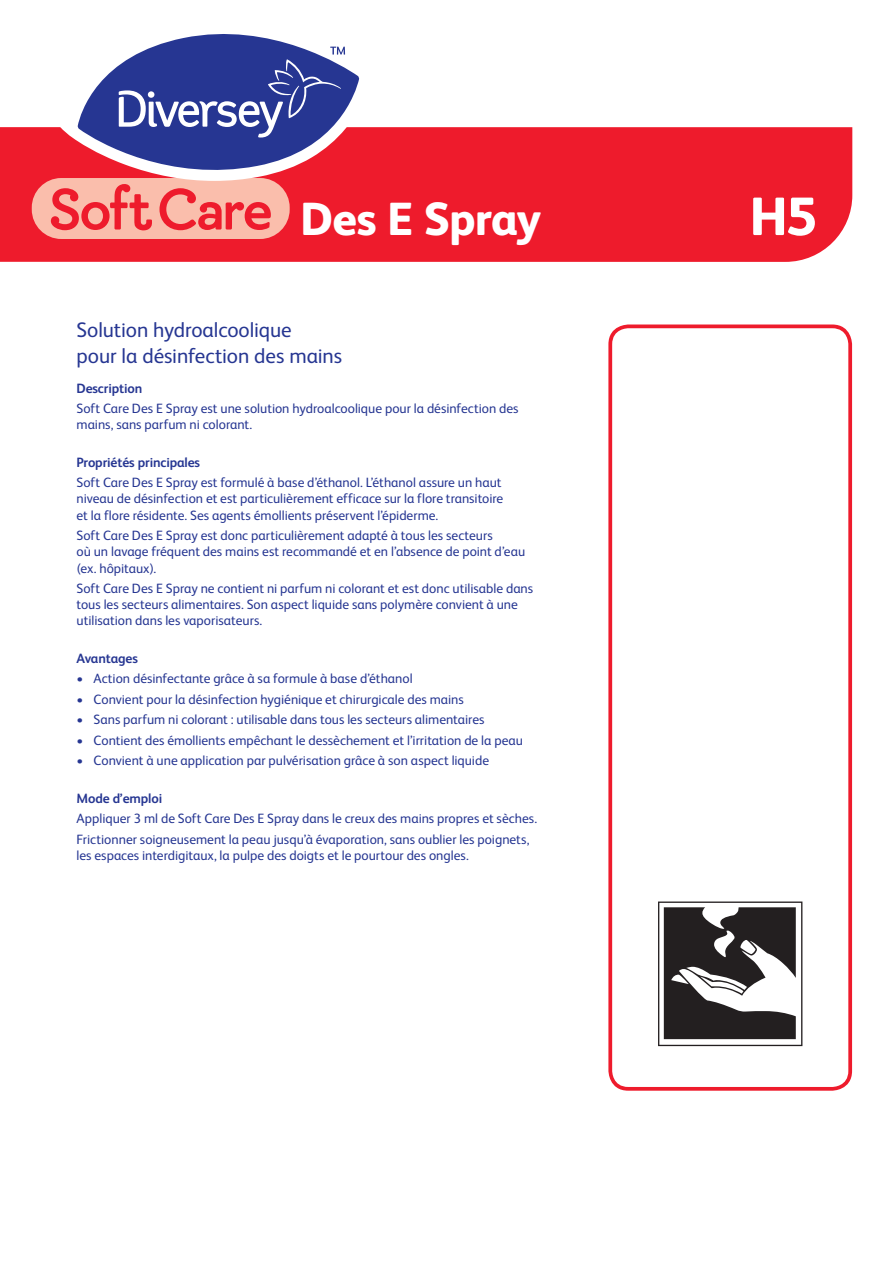
<style>
.page{position:relative;width:893px;height:1263px;background:#fff}
.page>*{position:absolute;margin:0;border:0;box-sizing:border-box;transform-origin:0 0}
.t1{font:800 54px "FS Albert Pro";color:#fff}
.t2{font:800 46.5px "FS Albert Pro";letter-spacing:-.02em;color:#fff}
.t3{font:21px/25.2px "FS Albert Pro";letter-spacing:-.005em;color:#263692}
.t4{font:13.5px/16.2px "FS Albert Pro";color:#263692}
.t5{font:700 13.5px "FS Albert Pro";letter-spacing:-.01em;color:#263692}
</style>
<div class="page">
<div style="left:0;top:127px;width:852px;height:135px;background:#ee1b2c"></div>
<svg style="left:32px;top:178px;width:258px;height:61px;background:#f68f87"></svg>
<svg style="left:608px;top:324px;width:244px;height:767px"></svg>
<svg style="left:58px;top:78px;width:316px;height:103px"></svg>
<svg style="left:78px;top:34px;width:281px;height:148px"></svg>
<svg style="left:119px;top:47px;width:226px;height:91px;background:#4b58a4"></svg>
<svg style="left:658px;top:901px;width:144px;height:145px"></svg>
<h2 class="t2" style="left:300px;top:183px;width:243px">Des E Spray</h2>
<h3 class="t3" style="left:77px;top:316px;width:267px">Solution hydroalcoolique<br>pour la désinfection des mains</h3>
<p class="t5" style="left:77px;top:378px;width:67px">Description</p>
<p class="t4" style="left:77px;top:399px;width:444px">Soft Care Des E Spray est une solution hydroalcoolique pour la désinfection des mains, sans parfum ni colorant.</p>
<p class="t5" style="left:77px;top:453px;width:125px">Propriétés principales</p>
<p class="t4" style="left:77px;top:473px;width:428px">Soft Care Des E Spray est formulé à base d’éthanol. L’éthanol assure un haut niveau de désinfection et est particulièrement efficace sur la flore transitoire et la flore résidente. Ses agents émollients préservent l’épiderme.</p>
<p class="t4" style="left:77px;top:526px;width:450px">Soft Care Des E Spray est donc particulièrement adapté à tous les secteurs<br>où un lavage fréquent des mains est recommandé et en l’absence de point d’eau (ex. hôpitaux).</p>
<p class="t4" style="left:77px;top:579px;width:458px">Soft Care Des E Spray ne contient ni parfum ni colorant et est donc utilisable dans tous les secteurs alimentaires. Son aspect liquide sans polymère convient à une utilisation dans les vaporisateurs.</p>
<p class="t5" style="left:77px;top:649px;width:63px">Avantages</p>
<p class="t4" style="left:77px;top:669px;width:338px">• Action désinfectante grâce à sa formule à base d’éthanol</p>
<p class="t4" style="left:77px;top:690px;width:389px">• Convient pour la désinfection hygiénique et chirurgicale des mains</p>
<p class="t4" style="left:77px;top:710px;width:410px">• Sans parfum ni colorant : utilisable dans tous les secteurs alimentaires</p>
<p class="t4" style="left:77px;top:731px;width:448px">• Contient des émollients empêchant le dessèchement et l’irritation de la peau</p>
<p class="t4" style="left:77px;top:751px;width:414px">• Convient à une application par pulvérisation grâce à son aspect liquide</p>
<p class="t5" style="left:77px;top:788px;width:87px">Mode d’emploi</p>
<p class="t4" style="left:77px;top:807px;width:462px;line-height:20.4px">Appliquer 3 ml de Soft Care Des E Spray dans le creux des mains propres et sèches.<br>Frictionner soigneusement la peau jusqu’à évaporation, sans oublier les poignets,</p>
<p class="t4" style="left:77px;top:846px;width:394px">les espaces interdigitaux, la pulpe des doigts et le pourtour des ongles.</p>
<h1 class="t1" style="left:749px;top:174px;width:69px">H5</h1>
</div>
